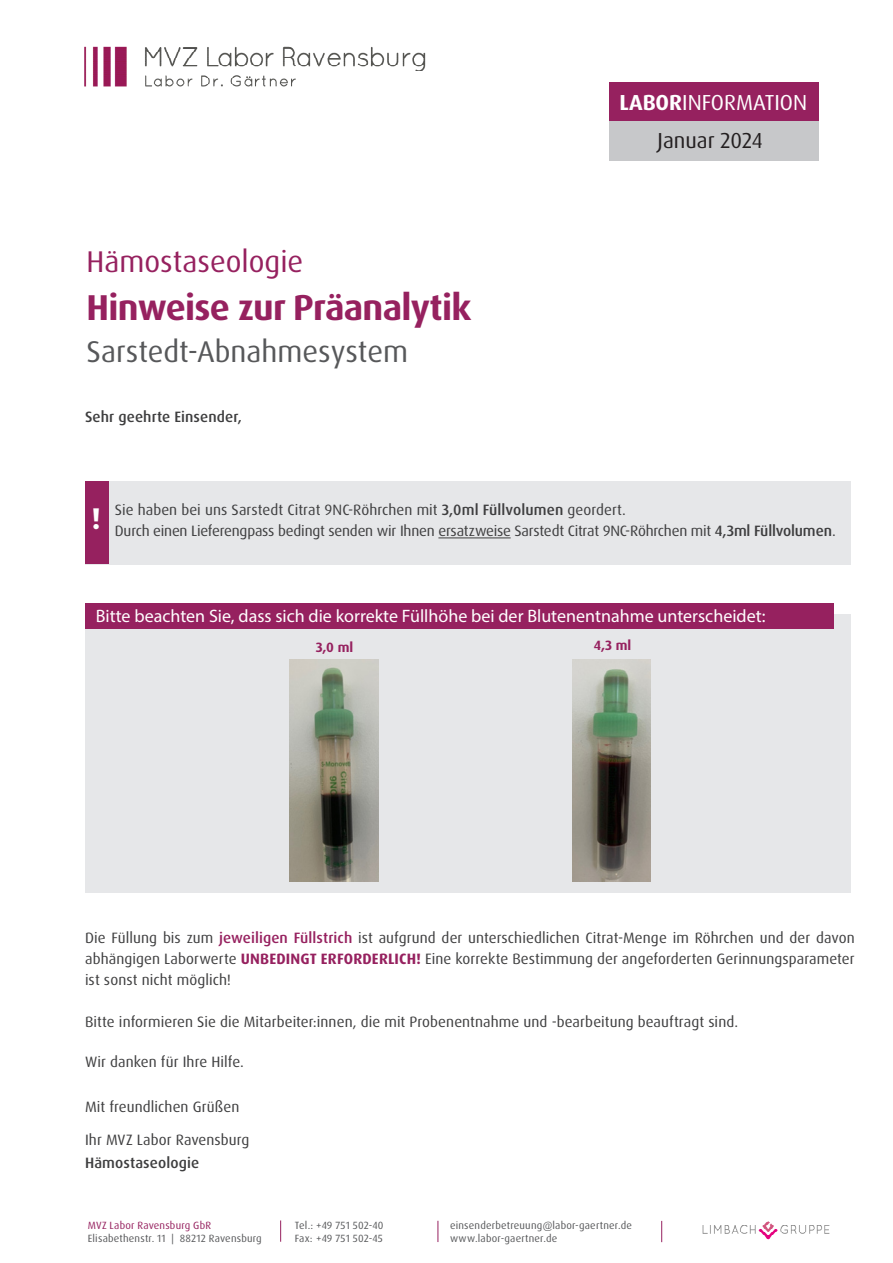
<style>
.page{position:relative;width:893px;height:1263px;background:#fff}
.page>*{position:absolute;margin:0;border:0;box-sizing:border-box;transform-origin:0 0}
.t1{font:700 36px "Dax OT";letter-spacing:-.02em;color:#96215f}
.t2{font:30px "Dax OT";color:#57585a}
.t3{font:30px "Dax OT";color:#96215f}
.t4{font:700 30px "Dax OT";color:#fff}
.t5{font:21.75px "Dax OT";color:#fff}
.t6{font:21.75px "Dax OT";color:#231f20}
.t7{font:18px "Myriad Pro";color:#fff}
.t8{font:15px/21px "Dax OT";letter-spacing:.005em;color:#3e3e3f;text-align:justify}
.t9{font:15px "Dax OT";letter-spacing:-.015em;color:#3e3e3f}
.t10{font:500 15px "Dax OT";letter-spacing:.005em;color:#3e3e3f}
.t11{font:700 13.5px "Dax OT";color:#96215f}
.Brieffuss{font:10.5px "Dax OT";letter-spacing:.02em;color:#57585a}
.Brieffuss-2{font:10.5px "Dax OT";letter-spacing:.02em;color:#96215f}
.s1{font-weight:700}
.s2{font-weight:500}
.s3{font-weight:500;color:#96215f}
.s4{font-weight:700;color:#96215f}
</style>
<div class="page">
<div style="left:85px;top:481px;width:765px;height:83px;background:#e6e7e9"></div>
<img style="left:84px;top:46px;width:342px;height:41px">
<div style="left:609px;top:82px;width:210px;height:39px;background:#96215f"></div>
<div style="left:609px;top:121px;width:210px;height:40px;background:#c7c8ca"></div>
<svg style="left:280px;top:1220px;width:1px;height:22px"></svg>
<img style="left:702px;top:1221px;width:128px;height:19px">
<svg style="left:438px;top:1221px;width:1px;height:21px"></svg>
<svg style="left:661px;top:1221px;width:1px;height:21px"></svg>
<div style="left:85px;top:614px;width:765px;height:279px;background:#e6e7e9"></div>
<hr style="left:438px;top:537px;width:73px;height:1px;background:#3e3e3f">
<div style="left:85px;top:603px;width:748px;height:25px;background:#96215f"></div>
<img style="left:289px;top:659px;width:89px;height:222px">
<img style="left:572px;top:659px;width:79px;height:222px">
<div style="left:85px;top:481px;width:23px;height:83px;background:#96215f"></div>
<p class="t3" style="left:87px;top:243px;width:218px">Hämostaseologie</p>
<p class="t1" style="left:87px;top:285px;width:386px">Hinweise zur Präanalytik</p>
<p class="t2" style="left:87px;top:333px;width:323px">Sarstedt-Abnahmesystem</p>
<p class="t10" style="left:85px;top:407px;width:159px">Sehr geehrte Einsender,</p>
<p class="t5" style="left:619px;top:88px;width:189px"><span class="s1">LABOR</span>INFORMATION</p>
<p class="t6" style="left:657px;top:127px;width:107px">Januar 2024</p>
<p class="t4" style="left:91px;top:499px;width:11px">!</p>
<p class="t8" style="left:115px;top:500px;width:513px">Sie haben bei uns Sarstedt Citrat 9NC-Röhrchen mit <span class="s2">3,0ml Füllvolumen</span> geordert.</p>
<p class="t9" style="left:115px;top:522px;width:723px">Durch einen Lieferengpass bedingt senden wir Ihnen ersatzweise Sarstedt Citrat 9NC-Röhrchen mit <span class="s2">4,3ml Füllvolumen</span>.</p>
<p class="t7" style="left:96px;top:605px;width:671px">Bitte beachten Sie, dass sich die korrekte Füllhöhe bei der Blutenentnahme unterscheidet:</p>
<p class="t11" style="left:316px;top:638px;width:39px">3,0 ml</p>
<p class="t11" style="left:594px;top:637px;width:39px">4,3 ml</p>
<p class="t8" style="left:85px;top:927px;width:771px">Die Füllung bis zum <span class="s3">jeweiligen Füllstrich</span> ist aufgrund der unterschiedlichen Citrat-Menge im Röhrchen und der davon abhängigen Laborwerte <span class="s4">UNBEDINGT ERFORDERLICH!</span> Eine korrekte Bestimmung der angeforderten Gerinnungsparameter ist sonst nicht möglich!</p>
<p class="t8" style="left:85px;top:1011px;width:655px">Bitte informieren Sie die Mitarbeiter:innen, die mit Probenentnahme und -bearbeitung beauftragt sind.</p>
<p class="t8" style="left:85px;top:1052px;width:160px">Wir danken für Ihre Hilfe.</p>
<p class="t8" style="left:85px;top:1097px;width:156px">Mit freundlichen Grüßen</p>
<p class="t8" style="left:85px;top:1130px;width:166px">Ihr MVZ Labor Ravensburg</p>
<p class="t10" style="left:85px;top:1153px;width:116px">Hämostaseologie</p>
<p class="Brieffuss-2" style="left:88px;top:1219px;width:125px">MVZ Labor Ravensburg GbR</p>
<p class="Brieffuss" style="left:88px;top:1231px;width:175px">Elisabethenstr. 11 | 88212 Ravensburg</p>
<p class="Brieffuss" style="left:295px;top:1219px;width:90px">Tel.: +49 751 502-40</p>
<p class="Brieffuss" style="left:295px;top:1231px;width:89px">Fax: +49 751 502-45</p>
<p class="Brieffuss" style="left:450px;top:1219px;width:183px">einsenderbetreuung@labor-gaertner.de</p>
<p class="Brieffuss" style="left:450px;top:1231px;width:109px">www.labor-gaertner.de</p>
</div>
